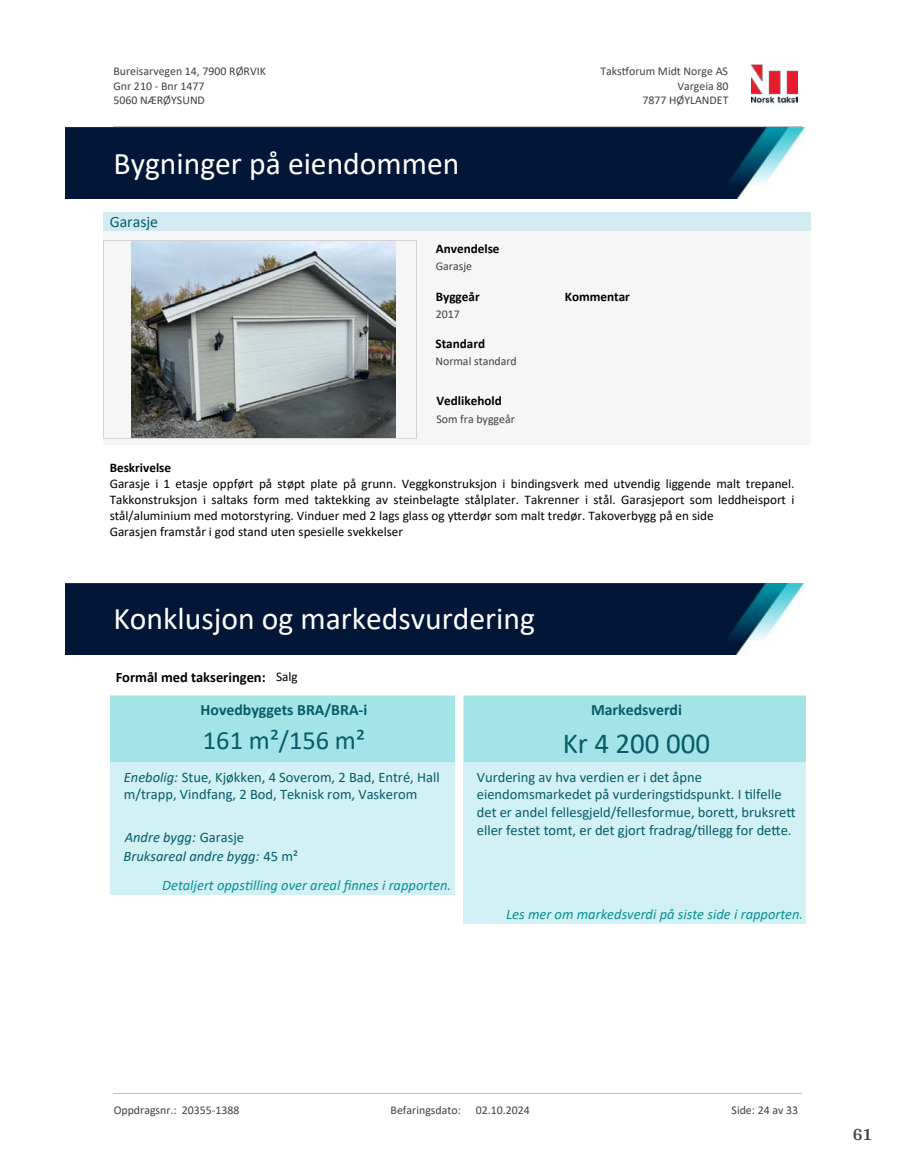
<style>
.page{position:relative;width:915px;height:1172px;background:#fff}
.page>*{position:absolute;margin:0;border:0;box-sizing:border-box;transform-origin:0 0}
.t1{font:31.65px "Calibri";color:#fff}
.t2{font:28.95px "Calibri";color:#065c69}
.t3{font:26.4px "Calibri";color:#065c69}
.t4{font:700 18px "Arya";color:#414749}
.t5{font:700 15.75px "Calibri";color:#065c69}
.t6{font:15.75px "Calibri";color:#065c69}
.t7{font:14.55px/17.7px "Calibri";color:#065c69}
.t8{font:italic 14.55px "Calibri";color:#098f96}
.t9{font:italic 14.55px/18.9px "Calibri";color:#065c69}
.t10{font:700 14.55px "Calibri";color:#000}
.t11{font:13.2px/16px "Calibri";color:#000}
.t12{font:700 13.2px "Calibri";color:#000}
.t13{font:11.85px/14.5px "Calibri";color:#404040}
.s1{font-weight:400;font-size:13.2px}
.s2{font-style:italic}
.s3{font-style:normal}
</style>
<div class="page">
<img style="left:65px;top:583px;width:738px;height:71px">
<div style="left:110px;top:696px;width:344px;height:199px;background:#d1f1f4"></div>
<div style="left:110px;top:696px;width:344px;height:28px;background:#a4e4e9"></div>
<div style="left:110px;top:724px;width:344px;height:38px;background:#a4e4e9"></div>
<div style="left:463px;top:696px;width:342px;height:228px;background:#d1f1f4"></div>
<div style="left:463px;top:696px;width:342px;height:28px;background:#a4e4e9"></div>
<div style="left:463px;top:724px;width:342px;height:38px;background:#a4e4e9"></div>
<img style="left:65px;top:128px;width:739px;height:71px">
<div style="left:103px;top:212px;width:706px;height:19px;background:#d3ecf1"></div>
<div style="left:103px;top:231px;width:706px;height:214px;background:#f6f6f6"></div>
<img style="left:131px;top:242px;width:264px;height:196px">
<hr style="left:103px;top:241px;width:1px;height:197px;background:#d3d3d3">
<hr style="left:416px;top:241px;width:1px;height:197px;background:#d3d3d3">
<hr style="left:103px;top:241px;width:313px;height:1px;background:#d3d3d3">
<hr style="left:103px;top:438px;width:313px;height:1px;background:#d3d3d3">
<img style="left:751px;top:64px;width:46px;height:40px">
<hr style="left:113px;top:127px;width:688px;height:1px;background:#c0c0c0">
<hr style="left:113px;top:1093px;width:688px;height:1px;background:#c0c0c0">
<p class="t13" style="left:113px;top:64px;width:154px">Bureisarvegen 14, 7900 RØRVIK<br>Gnr 210 - Bnr 1477<br>5060 NÆRØYSUND</p>
<p class="t13" style="left:600px;top:64px;width:129px">Taks琀昀orum Midt Norge AS</p>
<p class="t13" style="left:677px;top:78px;width:53px">Vargeia 80</p>
<p class="t13" style="left:642px;top:93px;width:87px">7877 HØYLANDET</p>
<h1 class="t1" style="left:113px;top:142px;width:347px">Bygninger på eiendommen</h1>
<p class="t6" style="left:110px;top:211px;width:50px">Garasje</p>
<p class="t12" style="left:435px;top:240px;width:65px">Anvendelse</p>
<p class="t13" style="left:435px;top:259px;width:38px">Garasje</p>
<p class="t12" style="left:435px;top:287px;width:45px">Byggeår</p>
<p class="t12" style="left:564px;top:287px;width:67px">Kommentar</p>
<p class="t13" style="left:435px;top:306px;width:26px">2017</p>
<p class="t13" style="left:435px;top:354px;width:83px">Normal standard</p>
<p class="t12" style="left:435px;top:334px;width:51px">Standard</p>
<p class="t12" style="left:436px;top:391px;width:67px">Vedlikehold</p>
<p class="t13" style="left:436px;top:412px;width:80px">Som fra byggeår</p>
<p class="t12" style="left:110px;top:458px;width:63px">Beskrivelse</p>
<p class="t11" style="left:110px;top:475px;width:686px">Garasje i 1 etasje oppført på støpt plate på grunn. Veggkonstruksjon i bindingsverk med utvendig liggende malt trepanel.<br>Takkonstruksjon i saltaks form med taktekking av steinbelagte stålplater. Takrenner i stål. Garasjeport som leddheisport i stål/aluminium med motorstyring. Vinduer med 2 lags glass og y琀琀erdør som malt tredør. Takoverbygg på en side<br>Garasjen framstår i god stand uten spesielle svekkelser</p>
<h1 class="t1" style="left:113px;top:597px;width:423px">Konklusjon og markedsvurdering</h1>
<p class="t10" style="left:116px;top:667px;width:183px">Formål med takseringen: <span class="s1">Salg</span></p>
<p class="t5" style="left:200px;top:699px;width:168px">Hovedbyggets BRA/BRA-i</p>
<h3 class="t3" style="left:203px;top:722px;width:163px">161 m²/156 m²</h3>
<p class="t7" style="left:124px;top:768px;width:317px"><span class="s2">Enebolig:</span> Stue, Kjøkken, 4 Soverom, 2 Bad, Entré, Hall m/trapp, Vindfang, 2 Bod, Teknisk rom, Vaskerom</p>
<p class="t9" style="left:123px;top:827px;width:176px">Andre bygg: <span class="s3">Garasje<br></span>Bruksareal andre bygg: <span class="s3">45 m²</span></p>
<p class="t8" style="left:162px;top:875px;width:290px">Detaljert opps琀椀lling over areal 昀椀nnes i rapporten.</p>
<p class="t5" style="left:591px;top:699px;width:92px">Markedsverdi</p>
<h2 class="t2" style="left:562px;top:723px;width:149px">Kr 4 200 000</h2>
<p class="t7" style="left:476px;top:768px;width:320px">Vurdering av hva verdien er i det åpne eiendomsmarkedet på vurderings琀椀dspunkt. I 琀椀lfelle det er andel fellesgjeld/fellesformue, bore琀琀, bruksre琀琀eller festet tomt, er det gjort fradrag/琀椀llegg for de琀琀e.</p>
<p class="t8" style="left:506px;top:904px;width:298px">Les mer om markedsverdi på siste side i rapporten.</p>
<p class="t13" style="left:114px;top:1102px;width:127px">Oppdragsnr.: 20355-1388</p>
<p class="t13" style="left:390px;top:1102px;width:72px">Befaringsdato:</p>
<p class="t13" style="left:475px;top:1102px;width:55px">02.10.2024</p>
<p class="t13" style="left:731px;top:1102px;width:68px">Side: 24 av 33</p>
<h3 class="t4" style="left:852px;top:1123px;width:21px">61</h3>
</div>
